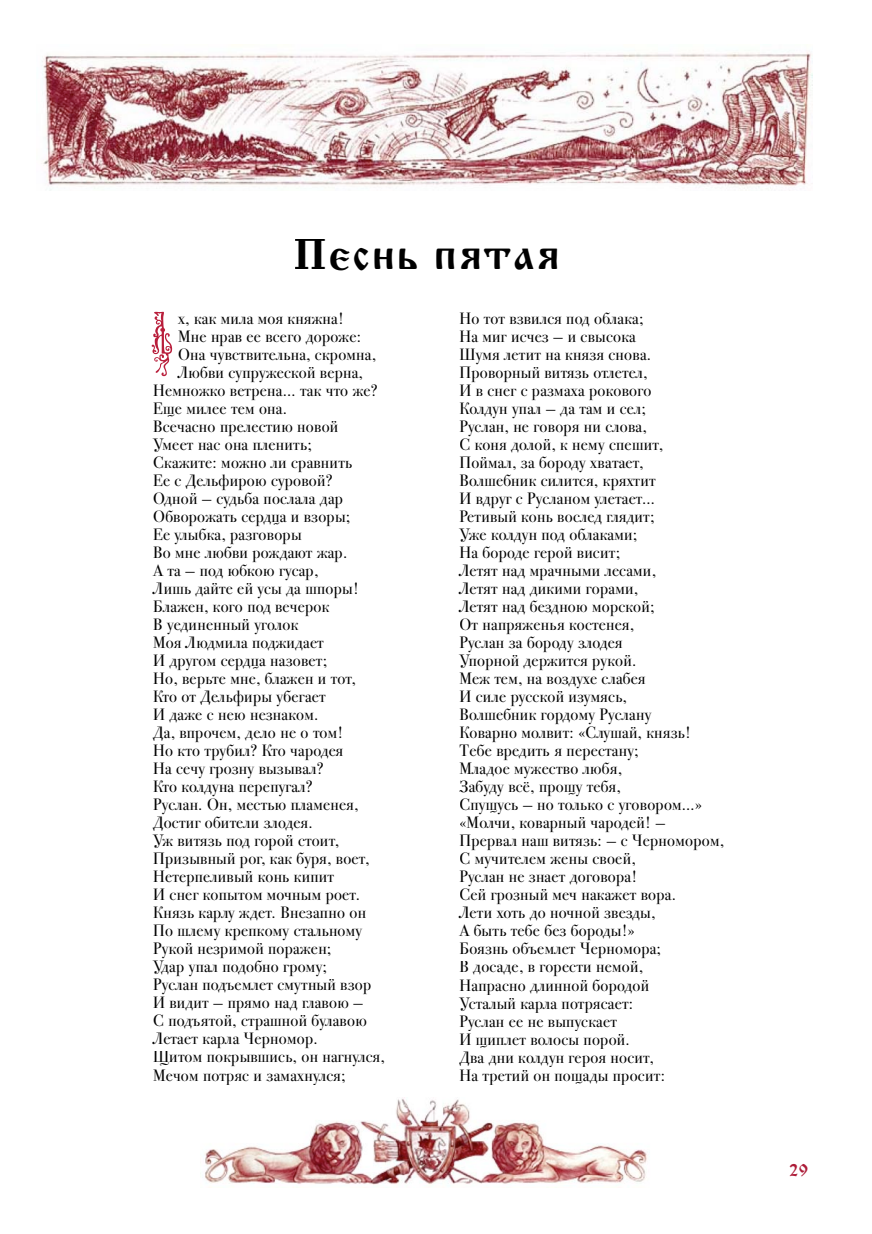
<style>
.page{position:relative;width:872px;height:1234px;background:#fff}
.page>*{position:absolute;margin:0;border:0;box-sizing:border-box;transform-origin:0 0}
.t1{font:45px "Cyrillic Old";letter-spacing:.05em;color:#000}
.t2{font:18px "Cyrillic Old";color:#ad1c38}
.t3{font:16.5px/18px "Bodoni 72 C";letter-spacing:.02em;color:#000}
</style>
<div class="page">
<img style="left:205px;top:1097px;width:442px;height:88px">
<img style="left:42px;top:52px;width:770px;height:138px">
<svg style="left:152px;top:312px;width:20px;height:64px"></svg>
<h1 class="t1" style="left:293px;top:230px;width:267px">Песнь пятая</h1>
<p class="t3" style="left:178px;top:309px;width:167px">x, как мила моя княжна!</p>
<p class="t3" style="left:178px;top:327px;width:185px">Мне нрав ее всего дороже:</p>
<p class="t3" style="left:178px;top:345px;width:199px">Она чувствительна, скромна,</p>
<p class="t3" style="left:178px;top:363px;width:186px">Любви супружеской верна,</p>
<p class="t3" style="left:153px;top:381px;width:226px">Немножко ветрена… так что же?</p>
<p class="t3" style="left:153px;top:399px;width:135px">Еще милее тем она.</p>
<p class="t3" style="left:153px;top:417px;width:187px">Всечасно прелестию новой</p>
<p class="t3" style="left:153px;top:435px;width:160px">Умеет нас она пленить;</p>
<p class="t3" style="left:153px;top:453px;width:201px">Скажите: можно ли сравнить</p>
<p class="t3" style="left:153px;top:471px;width:181px">Ее с Дельфирою суровой?</p>
<p class="t3" style="left:153px;top:489px;width:191px">Одной — судьба послала дар</p>
<p class="t3" style="left:153px;top:507px;width:199px">Обворожать сердца и взоры;</p>
<p class="t3" style="left:153px;top:525px;width:150px">Ее улыбка, разговоры</p>
<p class="t3" style="left:153px;top:543px;width:196px">Во мне любви рождают жар.</p>
<p class="t3" style="left:153px;top:561px;width:167px">А та — под юбкою гусар,</p>
<p class="t3" style="left:153px;top:579px;width:207px">Лишь дайте ей усы да шпоры!</p>
<p class="t3" style="left:153px;top:597px;width:178px">Блажен, кого под вечерок</p>
<p class="t3" style="left:153px;top:615px;width:147px">В уединенный уголок</p>
<p class="t3" style="left:153px;top:633px;width:172px">Моя Людмила поджидает</p>
<p class="t3" style="left:153px;top:651px;width:175px">И другом сердца назовет;</p>
<p class="t3" style="left:153px;top:669px;width:204px">Но, верьте мне, блажен и тот,</p>
<p class="t3" style="left:153px;top:687px;width:174px">Кто от Дельфиры убегает</p>
<p class="t3" style="left:153px;top:705px;width:167px">И даже с нею незнаком.</p>
<p class="t3" style="left:153px;top:723px;width:192px">Да, впрочем, дело не о том!</p>
<p class="t3" style="left:153px;top:741px;width:192px">Но кто трубил? Кто чародея</p>
<p class="t3" style="left:153px;top:759px;width:172px">На сечу грозну вызывал?</p>
<p class="t3" style="left:153px;top:777px;width:161px">Кто колдуна перепугал?</p>
<p class="t3" style="left:153px;top:795px;width:207px">Руслан. Он, местью пламенея,</p>
<p class="t3" style="left:153px;top:813px;width:161px">Достиг обители злодея.</p>
<p class="t3" style="left:153px;top:831px;width:187px">Уж витязь под горой стоит,</p>
<p class="t3" style="left:153px;top:849px;width:218px">Призывный рог, как буря, воет,</p>
<p class="t3" style="left:153px;top:867px;width:183px">Нетерпеливый конь кипит</p>
<p class="t3" style="left:153px;top:885px;width:208px">И снег копытом мочным роет.</p>
<p class="t3" style="left:153px;top:903px;width:214px">Князь карлу ждет. Внезапно он</p>
<p class="t3" style="left:153px;top:921px;width:211px">По шлему крепкому стальному</p>
<p class="t3" style="left:153px;top:939px;width:180px">Рукой незримой поражен;</p>
<p class="t3" style="left:153px;top:957px;width:175px">Удар упал подобно грому;</p>
<p class="t3" style="left:153px;top:975px;width:220px">Руслан подъемлет смутный взор</p>
<p class="t3" style="left:153px;top:993px;width:212px">И видит — прямо над главою —</p>
<p class="t3" style="left:153px;top:1011px;width:215px">С подъятой, страшной булавою</p>
<p class="t3" style="left:153px;top:1029px;width:166px">Летает карла Черномор.</p>
<p class="t3" style="left:153px;top:1047px;width:233px">Щитом покрывшись, он нагнулся,</p>
<p class="t3" style="left:153px;top:1065px;width:194px">Мечом потряс и замахнулся;</p>
<p class="t3" style="left:459px;top:309px;width:266px">Но тот взвился под облака;<br>На миг исчез — и свысока<br>Шумя летит на князя снова.<br>Проворный витязь отлетел,<br>И в снег с размаха рокового<br>Колдун упал — да там и сел;<br>Руслан, не говоря ни слова,<br>С коня долой, к нему спешит,<br>Поймал, за бороду хватает,<br>Волшебник силится, кряхтит<br>И вдруг с Русланом улетает…<br>Ретивый конь вослед глядит;<br>Уже колдун под облаками;<br>На бороде герой висит;<br>Летят над мрачными лесами,<br>Летят над дикими горами,<br>Летят над бездною морской;<br>От напряженья костенея,<br>Руслан за бороду злодея<br>Упорной держится рукой.<br>Меж тем, на воздухе слабея<br>И силе русской изумясь,<br>Волшебник гордому Руслану<br>Коварно молвит: «Слушай, князь!<br>Тебе вредить я перестану;<br>Младое мужество любя,<br>Забуду всё, прощу тебя,<br>Спущусь — но только с уговором…» «Молчи, коварный чародей! —<br>Прервал наш витязь: — с Черномором,<br>С мучителем жены своей,<br>Руслан не знает договора!<br>Сей грозный меч накажет вора.<br>Лети хоть до ночной звезды,<br>А быть тебе без бороды!»<br>Боязнь объемлет Черномора;<br>В досаде, в горести немой,<br>Напрасно длинной бородой<br>Усталый карла потрясает:<br>Руслан ее не выпускает<br>И щиплет волосы порой.<br>Два дни колдун героя носит,<br>На третий он пощады просит:</p>
<p class="t2" style="left:789px;top:1159px;width:20px">29</p>
</div>
